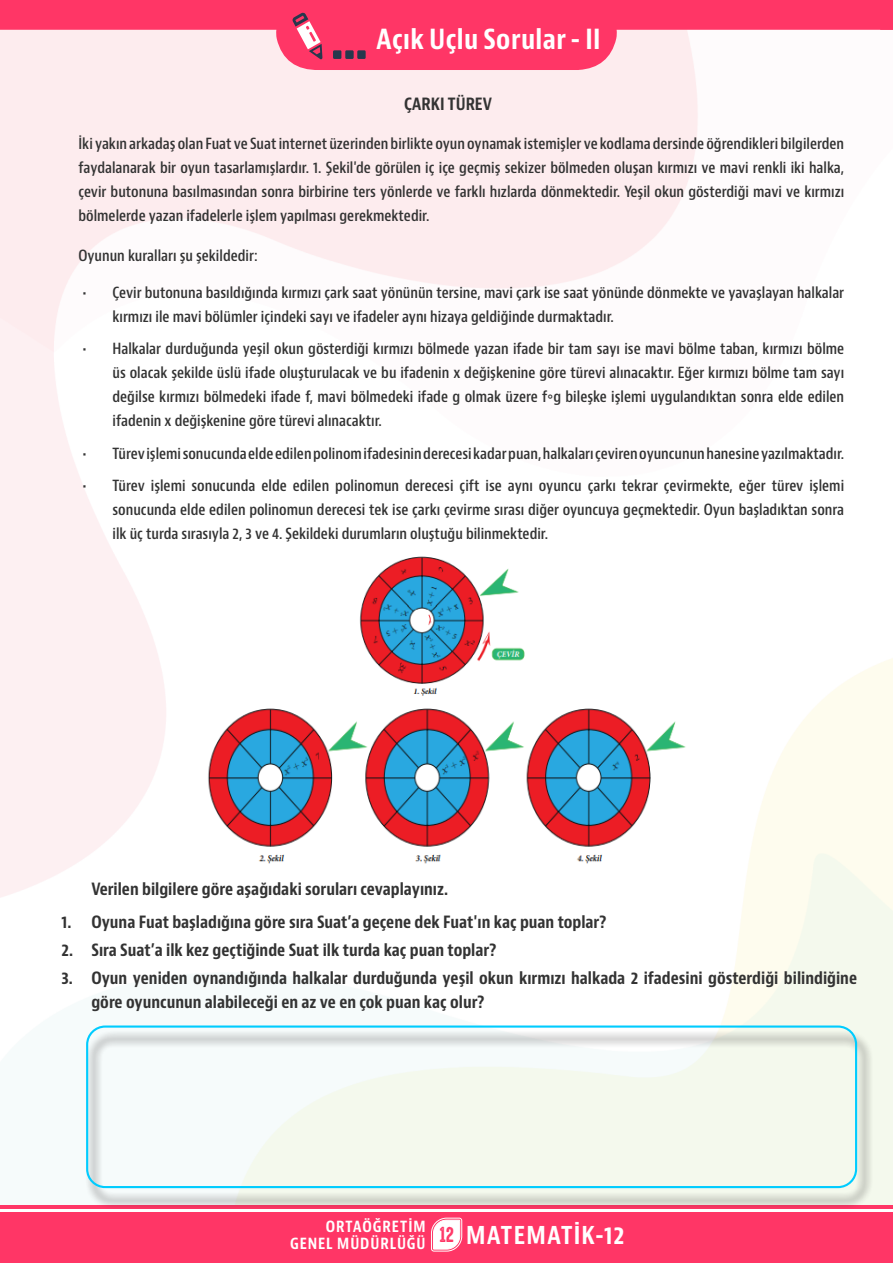
<style>
.page{position:relative;width:893px;height:1263px;background:#fff}
.page>*{position:absolute;margin:0;border:0;box-sizing:border-box;transform-origin:0 0}
.etkinlikadı{font:700 condensed 27px "Bernino Sans";letter-spacing:.015em;color:#fff}
.t1{font:700 condensed 24px "Bernino Sans";letter-spacing:.05em;color:#fff}
.gövde_metin{font:700 condensed 16.5px/24px "Bernino Sans";color:#333}
.gövde_metin-2{font:600 condensed 15px/24px "Bernino Sans";color:#333;text-align:justify}
.t2{font:700 condensed 15px/17.2px "Bernino Sans";letter-spacing:.06em;color:#fff;text-align:right}
.s1{font-family:"Noto Sans Math";font-weight:400;font-stretch:normal}
.s2{font-family:"High Voltage Rough";font-weight:400;font-stretch:normal;font-size:19.5px;color:#ff3666}
</style>
<div class="page">
<img style="left:0;top:74px;width:606px;height:956px">
<img style="left:606px;top:70px;width:287px;height:1135px">
<hr style="left:0;top:1205px;width:893px;height:4px;background:#ff3666">
<div style="left:0;top:1212px;width:893px;height:51px;background:#ff3666"></div>
<svg style="left:0;top:0;width:880px;height:70px;background:#fe7b9a"></svg>
<svg style="left:880px;top:0;width:13px;height:30px"></svg>
<svg style="left:430px;top:1217px;width:33px;height:35px"></svg>
<img style="left:314px;top:550px;width:223px;height:152px">
<img style="left:206px;top:706px;width:481px;height:162px">
<div style="left:86px;top:1030px;width:787px;height:179px;background:#231f20;opacity:.75"></div>
<div style="left:86px;top:1025px;width:771px;height:163px;border:2px solid #0cf;border-radius:18px"></div>
<svg style="left:333px;top:50px;width:33px;height:9px"></svg>
<svg style="left:293px;top:13px;width:29px;height:46px"></svg>
<p class="etkinlikadı" style="left:377px;top:23px;width:225px">Açık Uçlu Sorular - II</p>
<p class="gövde_metin" style="left:404px;top:93px;width:89px">ÇARKI TÜREV</p>
<p class="gövde_metin-2" style="left:79px;top:132px;width:767px">İki yakın arkadaş olan Fuat ve Suat internet üzerinden birlikte oyun oynamak istemişler ve kodlama dersinde öğrendikleri bilgilerden faydalanarak bir oyun tasarlamışlardır. 1. Şekil'de görülen iç içe geçmiş sekizer bölmeden oluşan kırmızı ve mavi renkli iki halka, çevir butonuna basılmasından sonra birbirine ters yönlerde ve farklı hızlarda dönmektedir. Yeşil okun gösterdiği mavi ve kırmızı bölmelerde yazan ifadelerle işlem yapılması gerekmektedir.</p>
<p class="gövde_metin-2" style="left:79px;top:244px;width:181px">Oyunun kuralları şu şekildedir:</p>
<p class="gövde_metin-2" style="left:113px;top:280px;width:733px;text-indent:-30px">• Çevir butonuna basıldığında kırmızı çark saat yönünün tersine, mavi çark ise saat yönünde dönmekte ve yavaşlayan halkalar kırmızı ile mavi bölümler içindeki sayı ve ifadeler aynı hizaya geldiğinde durmaktadır.</p>
<p class="gövde_metin-2" style="left:113px;top:337px;width:733px;text-indent:-30px">• Halkalar durduğunda yeşil okun gösterdiği kırmızı bölmede yazan ifade bir tam sayı ise mavi bölme taban, kırmızı bölme üs olacak şekilde üslü ifade oluşturulacak ve bu ifadenin x değişkenine göre türevi alınacaktır. Eğer kırmızı bölme tam sayı değilse kırmızı bölmedeki ifade f, mavi bölmedeki ifade g olmak üzere f<span class="s1">∘</span>g bileşke işlemi uygulandıktan sonra elde edilen ifadenin x değişkenine göre türevi alınacaktır.</p>
<p class="gövde_metin-2" style="left:83px;top:441px;width:763px">• Türev işlemi sonucunda elde edilen polinom ifadesinin derecesi kadar puan, halkaları çeviren oyuncunun hanesine yazılmaktadır.</p>
<p class="gövde_metin-2" style="left:113px;top:474px;width:733px;text-indent:-30px">• Türev işlemi sonucunda elde edilen polinomun derecesi çift ise aynı oyuncu çarkı tekrar çevirmekte, eğer türev işlemi sonucunda elde edilen polinomun derecesi tek ise çarkı çevirme sırası diğer oyuncuya geçmektedir. Oyun başladıktan sonra ilk üç turda sırasıyla 2, 3 ve 4. Şekildeki durumların oluştuğu bilinmektedir.</p>
<p class="gövde_metin" style="left:91px;top:878px;width:358px">Verilen bilgilere göre aşağıdaki soruları cevaplayınız.</p>
<p class="gövde_metin" style="left:62px;top:910px;width:546px">1. Oyuna Fuat başladığına göre sıra Suat’a geçene dek Fuat'ın kaç puan toplar?</p>
<p class="gövde_metin" style="left:62px;top:938px;width:436px">2. Sıra Suat’a ilk kez geçtiğinde Suat ilk turda kaç puan toplar?</p>
<p class="gövde_metin" style="left:91px;top:967px;width:767px;text-indent:-30px">3. Oyun yeniden oynandığında halkalar durduğunda yeşil okun kırmızı halkada 2 ifadesini gösterdiği bilindiğine göre oyuncunun alabileceği en az ve en çok puan kaç olur?</p>
<p class="t2" style="left:290px;top:1218px;width:137px">ORTAÖĞRETİM<br>GENEL MÜDÜRLÜĞÜ</p>
<h2 class="t1" style="left:439px;top:1221px;width:187px"><span class="s2">12</span> MATEMATİK-12</h2>
</div>
